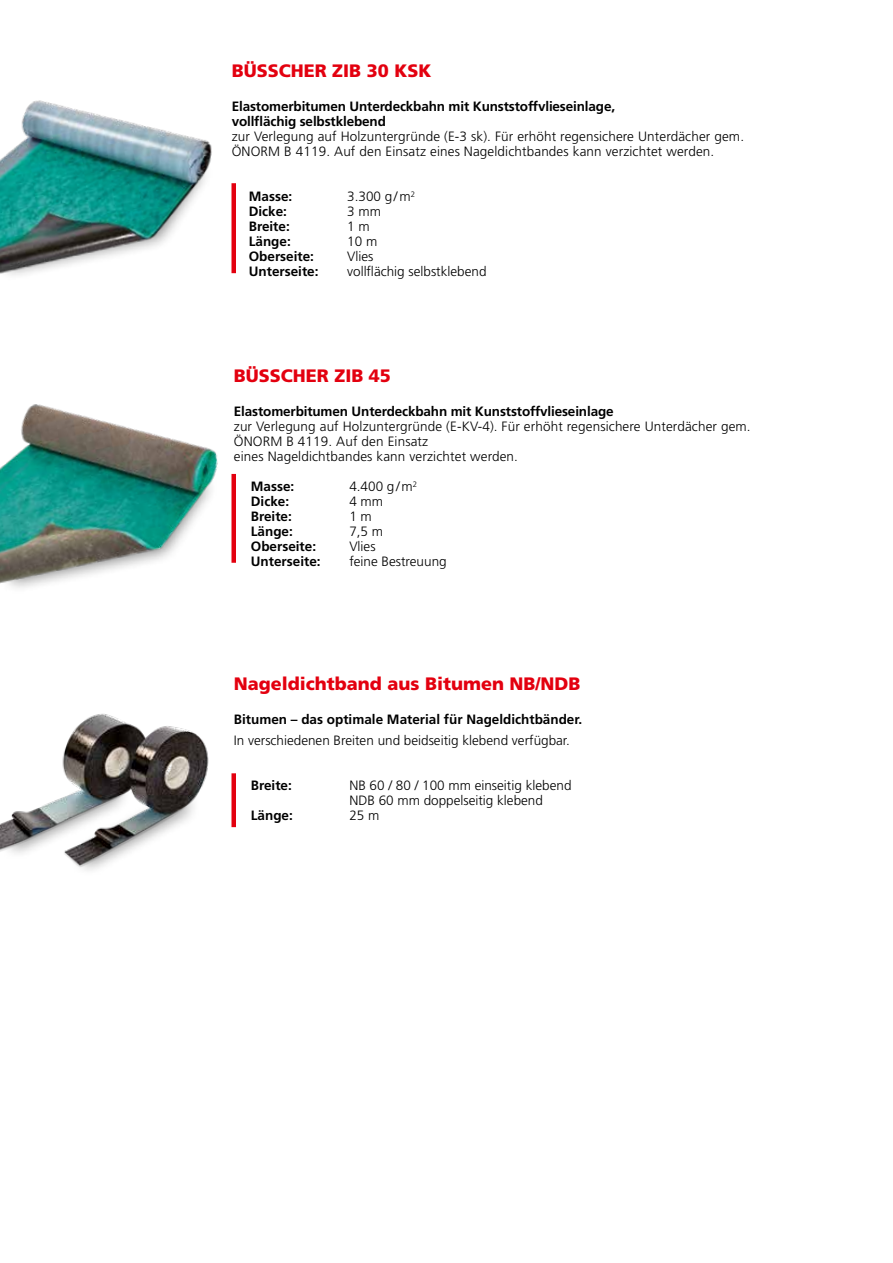
<style>
.page{position:relative;width:893px;height:1263px;background:#fff}
.page>*{position:absolute;margin:0;border:0;box-sizing:border-box;transform-origin:0 0}
.t1{font:900 18px "Frutiger LT Pro";color:#e3000f}
.t2{font:300 13.5px/15px "Frutiger LT Pro";letter-spacing:.01em;color:#000}
.t3{font:700 13.5px/15px "Frutiger LT Pro";letter-spacing:-.01em;color:#000}
</style>
<div class="page">
<img style="left:0;top:100px;width:212px;height:175px">
<img style="left:0;top:404px;width:234px;height:184px">
<img style="left:0;top:713px;width:209px;height:154px">
<div style="left:231px;top:183px;width:5px;height:90px;background:#e3000f"></div>
<div style="left:231px;top:474px;width:5px;height:89px;background:#e3000f"></div>
<div style="left:231px;top:773px;width:5px;height:54px;background:#e3000f"></div>
<h1 class="t1" style="left:232px;top:60px;width:201px">BÜSSCHER ZIB 30 KSK</h1>
<p class="t3" style="left:232px;top:99px;width:385px">Elastomerbitumen Unterdeckbahn mit Kunststoffvlieseinlage, vollflächig selbstklebend</p>
<p class="t2" style="left:232px;top:129px;width:514px">zur Verlegung auf Holzuntergründe (E-3 sk). Für erhöht regensichere Unterdächer gem.<br>ÖNORM B 4119. Auf den Einsatz eines Nageldichtbandes kann verzichtet werden.</p>
<p class="t3" style="left:249px;top:189px;width:45px">Masse:</p>
<p class="t2" style="left:347px;top:189px;width:69px">3.300 g/m<sup>2</sup></p>
<p class="t3" style="left:249px;top:204px;width:40px">Dicke:</p>
<p class="t2" style="left:347px;top:204px;width:35px">3 mm</p>
<p class="t3" style="left:249px;top:219px;width:43px">Breite:</p>
<p class="t2" style="left:347px;top:219px;width:24px">1 m</p>
<p class="t3" style="left:249px;top:234px;width:44px">Länge:</p>
<p class="t2" style="left:347px;top:234px;width:32px">10 m</p>
<p class="t3" style="left:249px;top:249px;width:67px">Oberseite:</p>
<p class="t2" style="left:347px;top:249px;width:28px">Vlies</p>
<p class="t3" style="left:249px;top:264px;width:71px">Unterseite:</p>
<p class="t2" style="left:347px;top:264px;width:141px">vollflächig selbstklebend</p>
<h1 class="t1" style="left:234px;top:365px;width:159px">BÜSSCHER ZIB 45</h1>
<p class="t3" style="left:234px;top:404px;width:381px">Elastomerbitumen Unterdeckbahn mit Kunststoffvlieseinlage</p>
<p class="t2" style="left:234px;top:419px;width:518px">zur Verlegung auf Holzuntergründe (E-KV-4). Für erhöht regensichere Unterdächer gem.<br>ÖNORM B 4119. Auf den Einsatz<br>eines Nageldichtbandes kann verzichtet werden.</p>
<p class="t3" style="left:251px;top:479px;width:45px">Masse:</p>
<p class="t2" style="left:349px;top:479px;width:69px">4.400 g/m<sup>2</sup></p>
<p class="t3" style="left:251px;top:494px;width:40px">Dicke:</p>
<p class="t2" style="left:349px;top:494px;width:35px">4 mm</p>
<p class="t3" style="left:251px;top:509px;width:43px">Breite:</p>
<p class="t2" style="left:349px;top:509px;width:24px">1 m</p>
<p class="t3" style="left:251px;top:524px;width:44px">Länge:</p>
<p class="t2" style="left:349px;top:524px;width:35px">7,5 m</p>
<p class="t3" style="left:251px;top:539px;width:67px">Oberseite:</p>
<p class="t2" style="left:349px;top:539px;width:28px">Vlies</p>
<p class="t3" style="left:251px;top:554px;width:71px">Unterseite:</p>
<p class="t2" style="left:349px;top:554px;width:99px">feine Bestreuung</p>
<h1 class="t1" style="left:234px;top:673px;width:348px">Nageldichtband aus Bitumen NB/NDB</h1>
<p class="t3" style="left:234px;top:711px;width:350px">Bitumen – das optimale Material für Nageldichtbänder.</p>
<p class="t2" style="left:234px;top:732px;width:338px">In verschiedenen Breiten und beidseitig klebend verfügbar.</p>
<p class="t3" style="left:251px;top:777px;width:43px">Breite:</p>
<p class="t2" style="left:349px;top:777px;width:224px">NB 60 / 80 / 100 mm einseitig klebend<br>NDB 60 mm doppelseitig klebend</p>
<p class="t3" style="left:251px;top:807px;width:44px">Länge:</p>
<p class="t2" style="left:349px;top:807px;width:32px">25 m</p>
</div>
